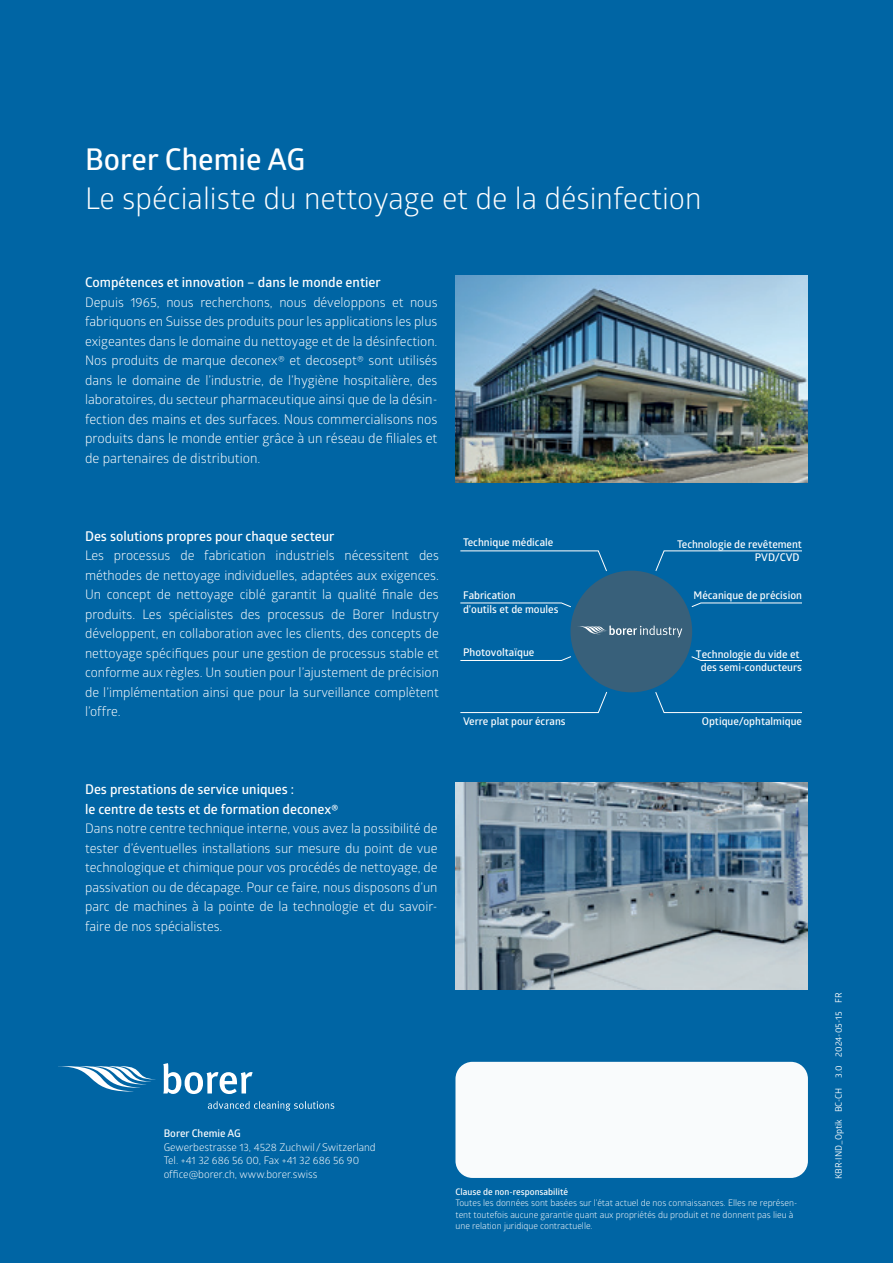
<style>
.page{position:relative;width:893px;height:1263px;background:#0065a4}
.page>*{position:absolute;margin:0;border:0;box-sizing:border-box;transform-origin:0 0}
.t1{font:30px "Glober";color:#fff}
.t2{font:600 30px "Glober";color:#fff}
.t3{font:13.5px/19.5px "Glober";color:#fff;text-align:justify}
.t4{font:600 13.5px/19.5px "Glober";color:#fff}
.t5{font:13.2px/19.5px "Glober";color:#fff;text-align:justify}
.t6{font:600 10.65px/13.6px "Glober";color:#fff}
.t7{font:10.5px/13.5px "Glober";color:#fff}
.t8{font:600 10.5px "Glober";color:#fff}
.t9{font:9px/11.2px "Glober";color:#fff}
.t10{font:9px "Glober";color:#fff}
.t11{font:600 9px "Glober";color:#fff}
.s1{font-size:13.2px}
</style>
<div class="page">
<svg style="left:58px;top:1066px;width:98px;height:25px"></svg>
<svg style="left:163px;top:1063px;width:90px;height:31px"></svg>
<svg style="left:208px;top:1101px;width:126px;height:10px"></svg>
<img style="left:455px;top:782px;width:353px;height:207px">
<img style="left:455px;top:275px;width:353px;height:207px">
<div style="left:455px;top:1062px;width:353px;height:116px;background:#fff;border-radius:17px"></div>
<svg style="left:460px;top:550px;width:342px;height:163px"></svg>
<h1 class="t2" style="left:85px;top:139px;width:222px">Borer Chemie AG</h1>
<h1 class="t1" style="left:85px;top:178px;width:618px">Le spécialiste du nettoyage et de la désinfection</h1>
<p class="t4" style="left:85px;top:272px;width:297px">Compétences et innovation – dans le monde entier</p>
<p class="t5" style="left:85px;top:292px;width:354px">Depuis 1965, nous recherchons, nous développons et nous fabriquons en Suisse des produits pour les applications les plus exigeantes dans le domaine du nettoyage et de la désinfection.<br>Nos produits de marque deconex® et decosept® sont utilisés dans le domaine de l’industrie, de l’hygiène hospitalière, des</p>
<p class="t3" style="left:85px;top:389px;width:354px"><span class="s1">laboratoires, du secteu</span>r pharmaceutique ainsi que de la désin&shy;fection des mains et des surfaces. Nous commercialisons nos produits dans le monde entier grâce à un réseau de filiales et de partenaires de distribution.</p>
<p class="t4" style="left:85px;top:526px;width:251px">Des solutions propres pour chaque secteur</p>
<p class="t5" style="left:85px;top:545px;width:356px">Les processus de fabrication industriels nécessitent des méthodes de nettoyage individuelles, adaptées aux exigences.<br>Un concept de nettoyage ciblé garantit la qualité finale des produits. Les spécialistes des processus de Borer Industry développent, en collaboration avec les clients, des concepts de nettoyage spécifiques pour une gestion de processus stable et conforme aux règles. Un soutien pour l’ajustement de précision de l’implémentation ainsi que pour la surveillance complètent l’offre.</p>
<p class="t4" style="left:85px;top:779px;width:255px">Des prestations de service uniques :<br>le centre de tests et de formation deconex®</p>
<p class="t5" style="left:85px;top:818px;width:354px">Dans notre centre technique interne, vous avez la possibilité de tester d’éventuelles installations sur mesure du point de vue technologique et chimique pour vos procédés de nettoyage, de passivation ou de décapage. Pour ce faire, nous disposons d’un parc de machines à la pointe de la technologie et du savoir&shy;faire de nos spécialistes.</p>
<p class="t6" style="left:463px;top:535px;width:92px">Technique médicale</p>
<p class="t6" style="left:463px;top:588px;width:97px">Fabrication<br>d’outils et de moules</p>
<p class="t6" style="left:463px;top:645px;width:73px">Photovoltaïque</p>
<p class="t6" style="left:463px;top:714px;width:104px">Verre plat pour écrans</p>
<p class="t6" style="left:677px;top:537px;width:126px;text-align:right">Technologie de revêtement<br>PVD/CVD</p>
<p class="t6" style="left:693px;top:588px;width:110px">Mécanique de précision</p>
<p class="t6" style="left:696px;top:647px;width:108px;text-align:center">Technologie du vide et des semi-conducteurs</p>
<p class="t6" style="left:702px;top:714px;width:102px">Optique/ophtalmique</p>
<p class="t8" style="left:164px;top:1126px;width:79px">Borer Chemie AG</p>
<p class="t7" style="left:164px;top:1140px;width:214px">Gewerbestrasse 13, 4528 Zuchwil / Switzerland<br>Tel. +41 32 686 56 00, Fax +41 32 686 56 90 office@borer.ch, www.borer.swiss</p>
<p class="t11" style="left:455px;top:1186px;width:114px">Clause de non-responsabilité</p>
<p class="t9" style="left:455px;top:1197px;width:343px">Toutes les données sont basées sur l’état actuel de nos connaissances. Elles ne représen&shy;tent toutefois aucune garantie quant aux propriétés du produit et ne donnent pas lieu à une relation juridique contractuelle.</p>
<p class="t10" style="left:832px;top:1179px;width:188px;rotate:-90deg">KBR-IND_Optik BC-CH 3.0 2024-05-15 FR</p>
</div>
